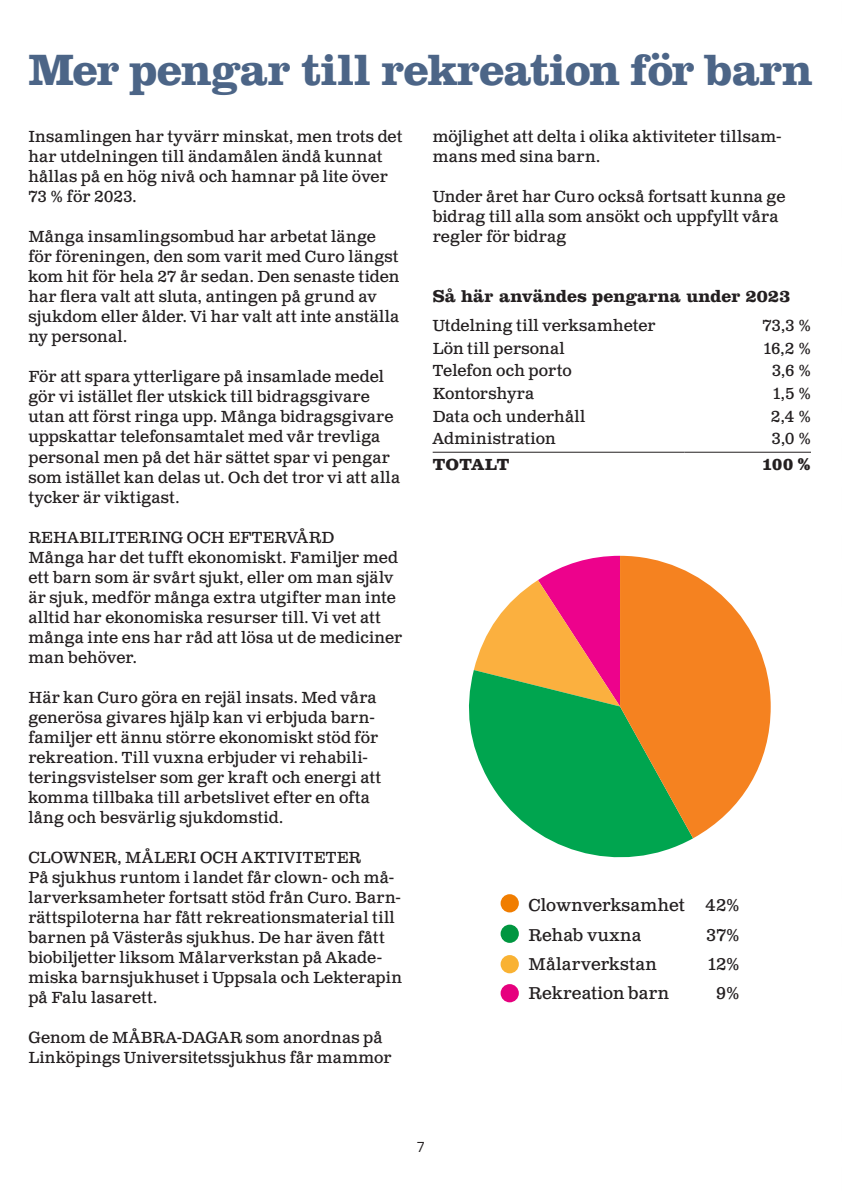
<style>
.page{position:relative;width:842px;height:1191px;background:#fff}
.page>*{position:absolute;margin:0;border:0;box-sizing:border-box;transform-origin:0 0}
.Rubrik_1_Fet_versalg{font:700 46px "Clarendon";letter-spacing:-.03em;color:#4c6587}
.Rubrik_3_liten_fet_v{font:700 18px "Clarendon";color:#231f20}
.bröd_Clarendon_Text{font:17px "Clarendon Text Pro";letter-spacing:.01em;color:#231f20}
.bröd_Clarendon_Text-2{font:16px/20px "Clarendon Text Pro";letter-spacing:.015em;color:#231f20}
.bröd_Clarendon_Text-3{font:700 16px "Clarendon Text Pro";letter-spacing:.015em;color:#231f20}
.t1{font:14px "Open Sans";color:#231f20}
</style>
<div class="page">
<hr style="left:433px;top:452px;width:251px;height:1px;background:#231f20">
<hr style="left:684px;top:452px;width:127px;height:1px;background:#231f20">
<svg style="left:474px;top:556px;width:146px;height:114px"></svg>
<svg style="left:469px;top:670px;width:224px;height:188px;fill:#00a54f"></svg>
<svg style="left:620px;top:556px;width:151px;height:282px;fill:#f58220"></svg>
<div style="left:501px;top:984px;width:18px;height:18px;background:#e6007e;border-radius:50%"></div>
<div style="left:501px;top:894px;width:18px;height:18px;background:#f07d00;border-radius:50%"></div>
<div style="left:501px;top:924px;width:18px;height:19px;background:#009640;border-radius:50%"></div>
<div style="left:501px;top:955px;width:18px;height:18px;background:#f9b233;border-radius:50%"></div>
<p class="Rubrik_1_Fet_versalg" style="left:28px;top:42px;width:786px">Mer pengar till rekreation för barn</p>
<p class="bröd_Clarendon_Text-2" style="left:28px;top:128px;width:376px">Insamlingen har tyvärr minskat, men trots det har utdelningen till ändamålen ändå kunnat hållas på en hög nivå och hamnar på lite över 73 % för 2023.</p>
<p class="bröd_Clarendon_Text-2" style="left:28px;top:228px;width:373px">Många insamlingsombud har arbetat länge för föreningen, den som varit med Curo längst kom hit för hela 27 år sedan. Den senaste tiden har flera valt att sluta, antingen på grund av sjukdom eller ålder. Vi har valt att inte anställa ny personal.</p>
<p class="bröd_Clarendon_Text-2" style="left:28px;top:368px;width:373px">För att spara ytterligare på insamlade medel gör vi istället fler utskick till bidragsgivare utan att först ringa upp. Många bidragsgivare uppskattar telefonsamtalet med vår trevliga personal men på det här sättet spar vi pengar som istället kan delas ut. Och det tror vi att alla tycker är viktigast.</p>
<p class="bröd_Clarendon_Text-2" style="left:28px;top:528px;width:308px">REHABILITERING OCH EFTERVÅRD</p>
<p class="bröd_Clarendon_Text-2" style="left:28px;top:548px;width:376px">Många har det tufft ekonomiskt. Familjer med ett barn som är svårt sjukt, eller om man själv är sjuk, medför många extra utgifter man inte alltid har ekonomiska resurser till. Vi vet att många inte ens har råd att lösa ut de mediciner man behöver.</p>
<p class="bröd_Clarendon_Text-2" style="left:28px;top:688px;width:354px">Här kan Curo göra en rejäl insats. Med våra generösa givares hjälp kan vi erbjuda barn&shy;familjer ett ännu större ekonomiskt stöd för rekreation. Till vuxna erbjuder vi rehabili&shy;teringsvistelser som ger kraft och energi att komma tillbaka till arbetslivet efter en ofta lång och besvärlig sjukdomstid.</p>
<p class="bröd_Clarendon_Text-2" style="left:28px;top:848px;width:334px">CLOWNER, MÅLERI OCH AKTIVITETER</p>
<p class="bröd_Clarendon_Text-2" style="left:28px;top:868px;width:375px">På sjukhus runtom i landet får clown- och må&shy;larverksamheter fortsatt stöd från Curo. Barn&shy;rättspiloterna har fått rekreationsmaterial till barnen på Västerås sjukhus. De har även fått biobiljetter liksom Målarverkstan på Akade&shy;miska barnsjukhuset i Uppsala och Lekterapin på Falu lasarett.</p>
<p class="bröd_Clarendon_Text-2" style="left:28px;top:1028px;width:365px">Genom de MÅBRA-DAGAR som anordnas på<br>Linköpings Universitetssjukhus får mammor</p>
<p class="bröd_Clarendon_Text-2" style="left:433px;top:128px;width:350px">möjlighet att delta i olika aktiviteter tillsam&shy;mans med sina barn.</p>
<p class="bröd_Clarendon_Text-2" style="left:433px;top:188px;width:354px">Under året har Curo också fortsatt kunna ge bidrag till alla som ansökt och uppfyllt våra regler för bidrag</p>
<p class="Rubrik_3_liten_fet_v" style="left:433px;top:285px;width:359px">Så här användes pengarna under 2023</p>
<p class="bröd_Clarendon_Text-2" style="left:433px;top:316px;width:225px">Utdelning till verksamheter</p>
<p class="bröd_Clarendon_Text-2" style="left:763px;top:316px;width:50px">73,3 %</p>
<p class="bröd_Clarendon_Text-2" style="left:433px;top:339px;width:134px">Lön till personal</p>
<p class="bröd_Clarendon_Text-2" style="left:764px;top:339px;width:49px">16,2 %</p>
<p class="bröd_Clarendon_Text-2" style="left:433px;top:361px;width:141px">Telefon och porto</p>
<p class="bröd_Clarendon_Text-2" style="left:772px;top:361px;width:40px">3,6 %</p>
<p class="bröd_Clarendon_Text-2" style="left:433px;top:384px;width:103px">Kontorshyra</p>
<p class="bröd_Clarendon_Text-2" style="left:773px;top:384px;width:39px">1,5 %</p>
<p class="bröd_Clarendon_Text-2" style="left:433px;top:407px;width:154px">Data och underhåll</p>
<p class="bröd_Clarendon_Text-2" style="left:771px;top:407px;width:42px">2,4 %</p>
<p class="bröd_Clarendon_Text-2" style="left:433px;top:429px;width:124px">Administration</p>
<p class="bröd_Clarendon_Text-2" style="left:772px;top:429px;width:41px">3,0 %</p>
<p class="bröd_Clarendon_Text-3" style="left:433px;top:454px;width:78px">TOTALT</p>
<p class="bröd_Clarendon_Text-3" style="left:763px;top:454px;width:50px">100 %</p>
<p class="bröd_Clarendon_Text" style="left:528px;top:895px;width:213px">Clownverksamhet 42%</p>
<p class="bröd_Clarendon_Text" style="left:528px;top:924px;width:115px">Rehab vuxna</p>
<p class="bröd_Clarendon_Text" style="left:707px;top:924px;width:34px">37%</p>
<p class="bröd_Clarendon_Text" style="left:528px;top:954px;width:130px">Målarverkstan</p>
<p class="bröd_Clarendon_Text" style="left:708px;top:954px;width:33px">12%</p>
<p class="bröd_Clarendon_Text" style="left:528px;top:983px;width:142px">Rekreation barn</p>
<p class="bröd_Clarendon_Text" style="left:716px;top:983px;width:25px">9%</p>
<p class="t1" style="left:417px;top:1137px;width:10px">7</p>
</div>
